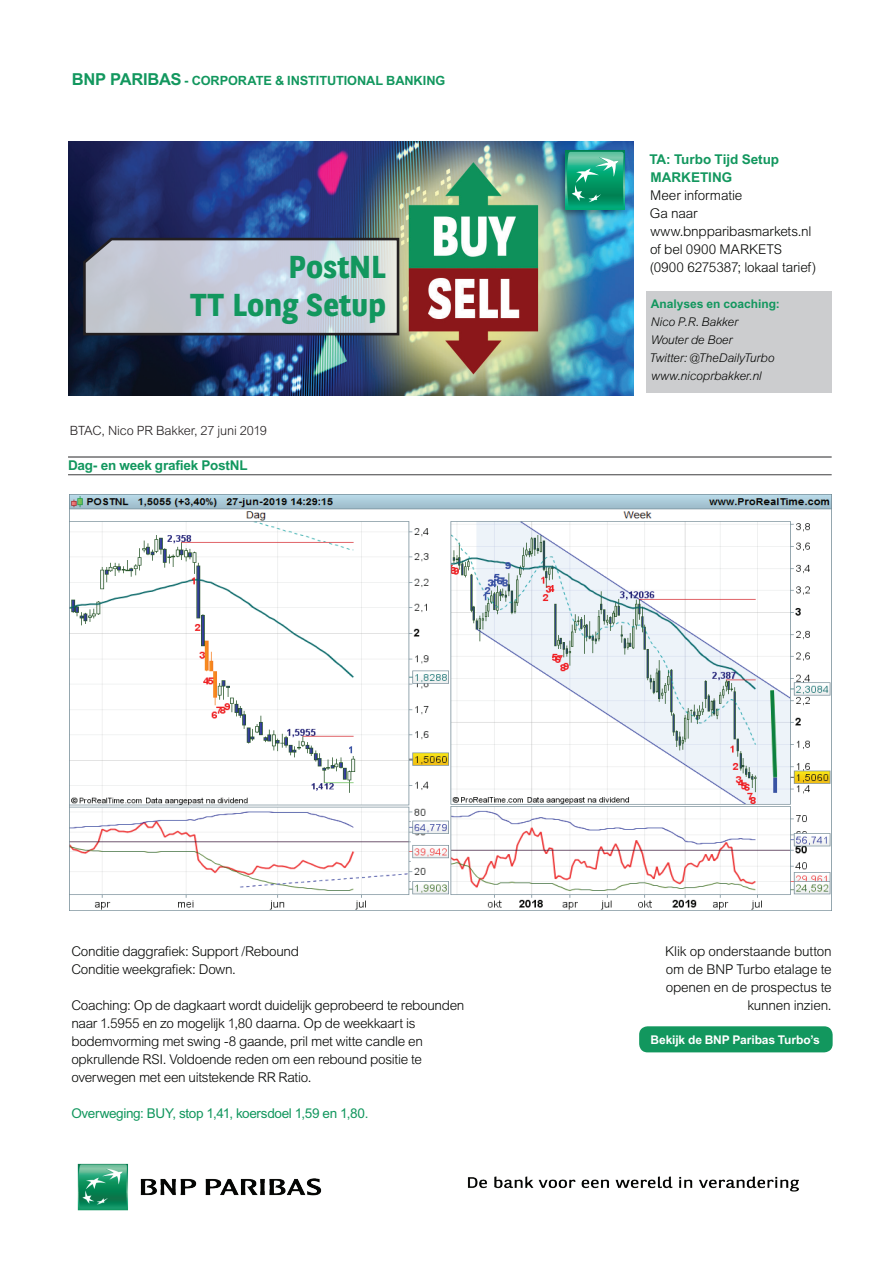
<style>
.page{position:relative;width:893px;height:1263px;background:#fff}
.page>*{position:absolute;margin:0;border:0;box-sizing:border-box;transform-origin:0 0}
.t1{font:700 31.65px/38px "BNPP Sans";color:#12975e;text-align:right}
.t2{font:300 13.5px/18px "Arial MT Std";letter-spacing:-.02em;color:#040503}
.t3{font:700 13.5px/18px "Arial MT Std";letter-spacing:-.005em;color:#12975e}
.t4{font:13.5px "Arial MT Std";letter-spacing:-.025em;color:#12975e}
.t5{font:700 12.75px "Arial MT Std";letter-spacing:-.005em;color:#12975e}
.t6{font:300 12.75px "Arial MT Std";letter-spacing:-.015em;color:#231f20}
.t7{font:italic 300 12px/18px "Arial MT Std";letter-spacing:-.01em;color:#040503}
.t8{font:700 12px "Arial MT Std";letter-spacing:-.01em;color:#fff}
.t9{font:700 12px "Arial MT Std";color:#12975e}
.s1{font-size:16.5px}
</style>
<div class="page">
<img style="left:68px;top:141px;width:566px;height:254px">
<img style="left:555px;top:146px;width:75px;height:75px">
<div style="left:566px;top:151px;width:59px;height:59px;background:#00ab79"></div>
<svg style="left:567px;top:152px;width:57px;height:53px"></svg>
<svg style="left:81px;top:236px;width:320px;height:101px;background:#b4bac7"></svg>
<img style="left:468px;top:1176px;width:331px;height:16px">
<img style="left:77px;top:1163px;width:245px;height:48px">
<div style="left:647px;top:291px;width:185px;height:102px;background:#cccdcf"></div>
<hr style="left:68px;top:456px;width:764px;height:2px;background:#3e3e3f">
<hr style="left:68px;top:474px;width:764px;height:1px;background:#3e3e3f">
<img style="left:70px;top:494px;width:762px;height:416px">
<div style="left:639px;top:1026px;width:194px;height:26px;background:#12975e;border-radius:9px"></div>
<p class="t5" style="left:72px;top:73px;width:375px"><span class="s1">BNP PARIBAS</span> - CORPORATE &amp; INSTITUTIONAL BANKING</p>
<h1 class="t1" style="left:190px;top:247px;width:198px">PostNL<br>TT Long Setup</h1>
<p class="t6" style="left:70px;top:423px;width:199px">BTAC, Nico PR Bakker, 27 juni 2019</p>
<p class="t3" style="left:68px;top:456px;width:181px">Dag- en week grafiek PostNL</p>
<p class="t3" style="left:649px;top:150px;width:131px">TA: Turbo Tijd Setup<br>MARKETING</p>
<p class="t2" style="left:650px;top:186px;width:168px">Meer informatie<br>Ga naar www.bnpparibasmarkets.nl of bel 0900 MARKETS (0900 6275387; lokaal tarief)</p>
<p class="t9" style="left:651px;top:297px;width:131px">Analyses en coaching:</p>
<p class="t7" style="left:650px;top:313px;width:126px">Nico P.R. Bakker<br>Wouter de Boer<br>Twitter: @TheDailyTurbo www.nicoprbakker.nl</p>
<p class="t2" style="left:71px;top:943px;width:229px">Conditie daggrafiek: Support /Rebound<br>Conditie weekgrafiek: Down.</p>
<p class="t2" style="left:71px;top:996px;width:394px">Coaching: Op de dagkaart wordt duidelijk geprobeerd te rebounden naar 1.5955 en zo mogelijk 1,80 daarna. Op de weekkaart is bodemvorming met swing -8 gaande, pril met witte candle en opkrullende RSI. Voldoende reden om een rebound positie te overwegen met een uitstekende RR Ratio.</p>
<p class="t4" style="left:71px;top:1106px;width:299px">Overweging: BUY, stop 1,41, koersdoel 1,59 en 1,80.</p>
<p class="t2" style="left:665px;top:942px;width:168px;text-align:right">Klik op onderstaande button om de BNP Turbo etalage te openen en de prospectus te kunnen inzien.</p>
<p class="t8" style="left:651px;top:1032px;width:171px">Bekijk de BNP Paribas Turbo’s</p>
</div>
